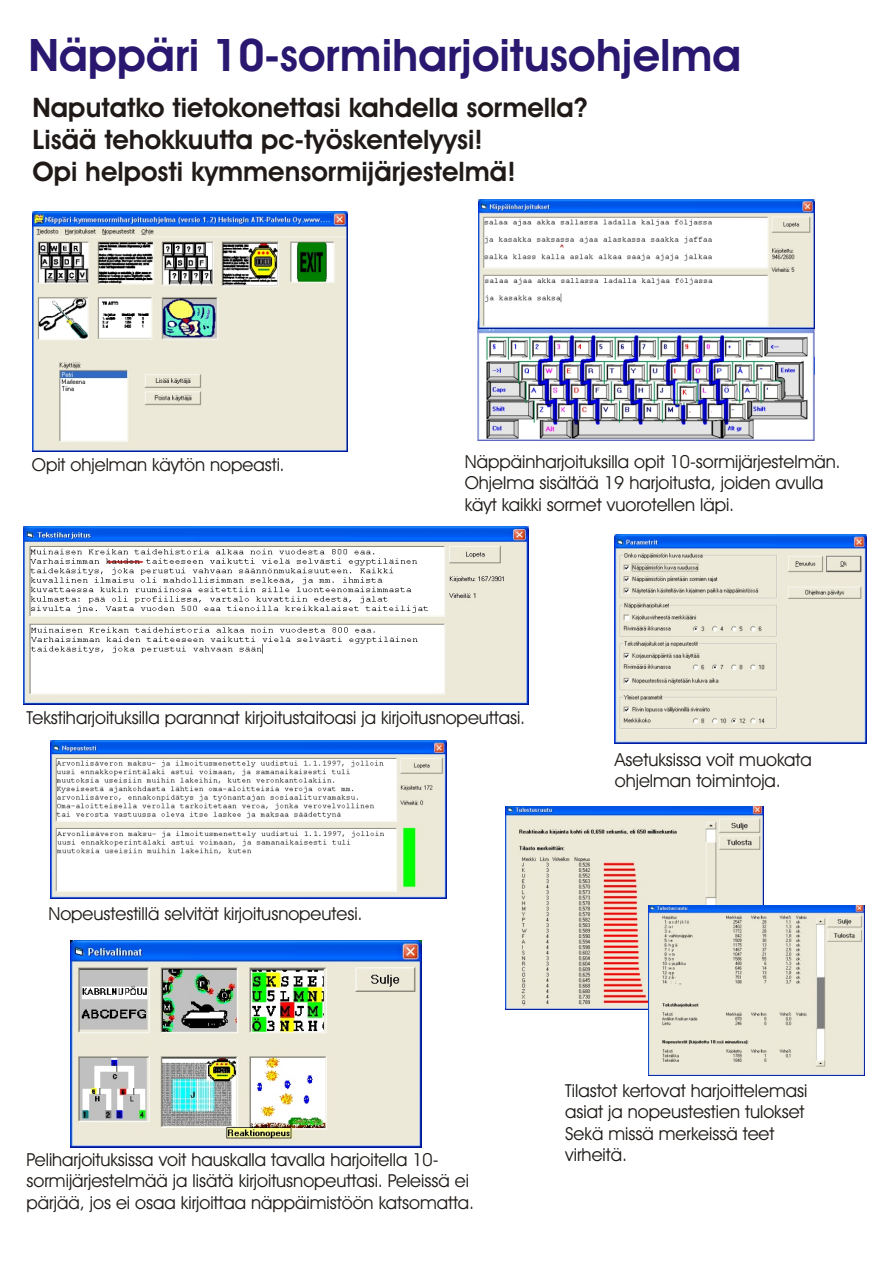
<style>
.page{position:relative;width:894px;height:1263px;background:#fff}
.page>*{position:absolute;margin:0;border:0;box-sizing:border-box;transform-origin:0 0}
.t1{font:700 45px "Avant Garde Bk BT";color:#291770}
.t2{font:700 27px/32.2px "Avant Garde Bk BT";color:#1f1a17}
.t3{font:18px/21.6px "Avant Garde Bk BT";color:#1f1a17}
</style>
<div class="page">
<img style="left:477px;top:320px;width:338px;height:120px">
<img style="left:33px;top:212px;width:314px;height:239px">
<img style="left:478px;top:200px;width:336px;height:129px">
<img style="left:23px;top:526px;width:506px;height:179px">
<img style="left:615px;top:535px;width:251px;height:208px">
<img style="left:50px;top:740px;width:396px;height:159px">
<img style="left:506px;top:807px;width:257px;height:202px">
<img style="left:648px;top:906px;width:216px;height:170px">
<img style="left:70px;top:941px;width:351px;height:206px">
<h1 class="t1" style="left:29px;top:36px;width:714px">Näppäri 10-sormiharjoitusohjelma</h1>
<h2 class="t2" style="left:33px;top:94px;width:557px">Naputatko tietokonettasi kahdella sormella?<br>Lisää tehokkuutta pc-työskentelyysi!<br>Opi helposti kymmensormijärjestelmä!</h2>
<p class="t3" style="left:32px;top:456px;width:254px">Opit ohjelman käytön nopeasti.</p>
<p class="t3" style="left:465px;top:452px;width:377px">Näppäinharjoituksilla opit 10-sormijärjestelmän.<br>Ohjelma sisältää 19 harjoitusta, joiden avulla käyt kaikki sormet vuorotellen läpi.</p>
<p class="t3" style="left:27px;top:709px;width:500px">Tekstiharjoituksilla parannat kirjoitustaitoasi ja kirjoitusnopeuttasi.</p>
<p class="t3" style="left:48px;top:905px;width:316px">Nopeustestillä selvität kirjoitusnopeutesi.</p>
<p class="t3" style="left:615px;top:750px;width:198px">Asetuksissa voit muokata ohjelman toimintoja.</p>
<p class="t3" style="left:27px;top:1150px;width:449px">Peliharjoituksissa voit hauskalla tavalla harjoitella 10- sormijärjestelmää ja lisätä kirjoitusnopeuttasi. Peleissä ei pärjää, jos ei osaa kirjoittaa näppäimistöön katsomatta.</p>
<p class="t3" style="left:565px;top:1081px;width:244px">Tilastot kertovat harjoittelemasi asiat ja nopeustestien tulokset<br>Sekä missä merkeissä teet virheitä.</p>
</div>
